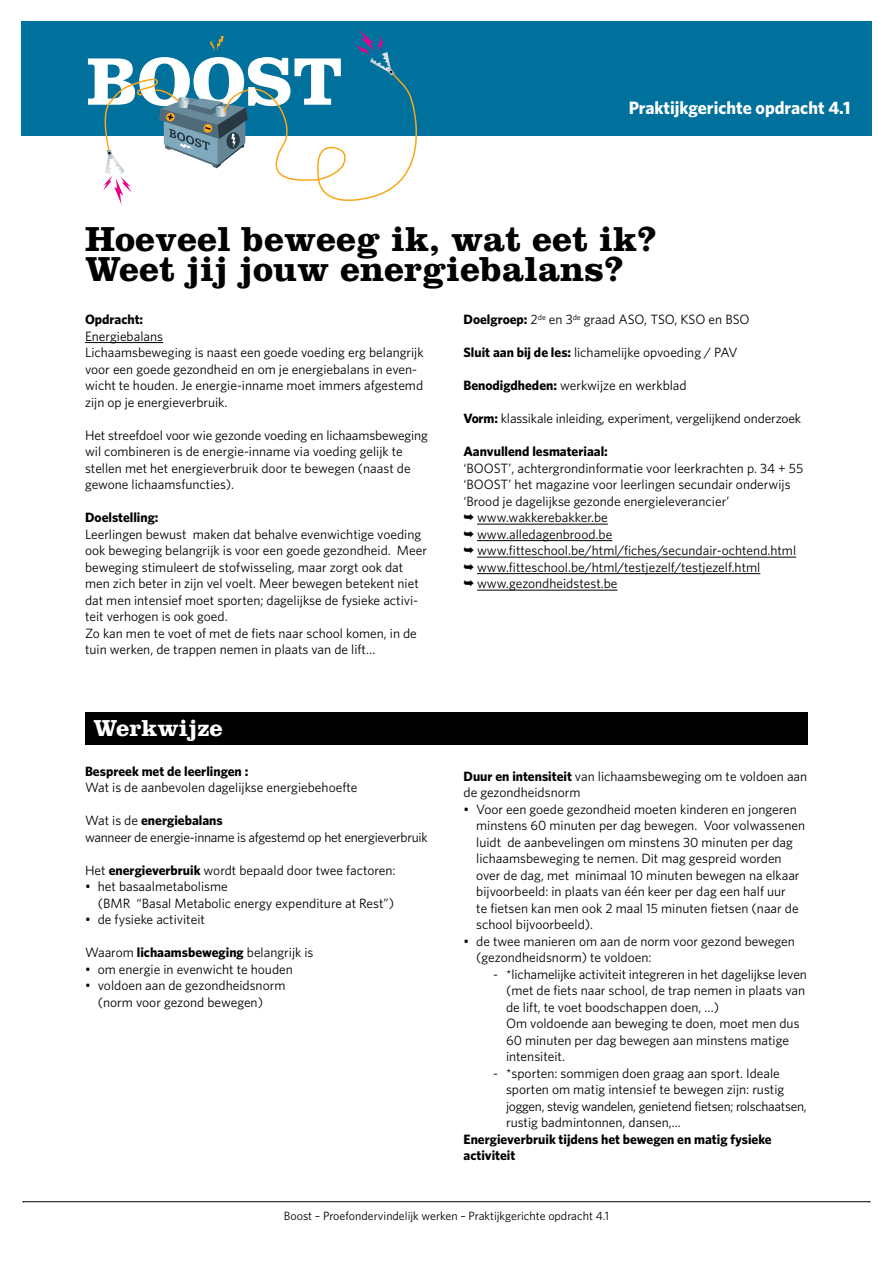
<style>
.page{position:relative;width:893px;height:1263px;background:#fff}
.page>*{position:absolute;margin:0;border:0;box-sizing:border-box;transform-origin:0 0}
.t1{font:700 36px/30px "Clarendon LT Std";color:#000}
.t2{font:700 24px "Clarendon LT Std";color:#fff}
.t3{font:700 18px "Whitney";color:#fff}
.t4{font:13.5px/16.5px "Whitney";color:#000}
.t5{font:700 13.5px/16.5px "Whitney";color:#000}
.t6{font:13.5px/16.5px "Whitney";letter-spacing:-.02em;color:#000}
.t7{font:12px "Whitney";color:#000}
.s1{font-weight:700}
</style>
<div class="page">
<div style="left:21px;top:21px;width:851px;height:115px;background:#00719c"></div>
<hr style="left:23px;top:1201px;width:847px;height:1px;background:#000">
<svg style="left:88px;top:30px;width:330px;height:175px"></svg>
<hr style="left:85px;top:342px;width:78px;height:1px;background:#000">
<hr style="left:477px;top:524px;width:131px;height:1px;background:#000">
<hr style="left:477px;top:540px;width:135px;height:1px;background:#000">
<hr style="left:477px;top:557px;width:319px;height:1px;background:#000">
<hr style="left:477px;top:573px;width:283px;height:1px;background:#000">
<hr style="left:477px;top:590px;width:140px;height:1px;background:#000">
<div style="left:85px;top:711px;width:723px;height:33px;background:#000"></div>
<h3 class="t3" style="left:629px;top:97px;width:223px">Praktijkgerichte opdracht 4.1</h3>
<h1 class="t1" style="left:85px;top:224px;width:574px">Hoeveel beweeg ik, wat eet ik?<br>Weet jij jouw energiebalans?</h1>
<p class="t5" style="left:85px;top:311px;width:60px">Opdracht:</p>
<p class="t4" style="left:85px;top:328px;width:340px">Energiebalans<br>Lichaamsbeweging is naast een goede voeding erg belangrijk voor een goede gezondheid en om je energiebalans in even&shy;wicht te houden. Je energie-inname moet immers afgestemd zijn op je energieverbruik.</p>
<p class="t4" style="left:85px;top:427px;width:344px">Het streefdoel voor wie gezonde voeding en lichaamsbeweging wil combineren is de energie-inname via voeding gelijk te stellen met het energieverbruik door te bewegen (naast de gewone lichaamsfuncties).</p>
<p class="t5" style="left:85px;top:509px;width:75px">Doelstelling:</p>
<p class="t4" style="left:85px;top:526px;width:344px">Leerlingen bewust maken dat behalve evenwichtige voeding ook beweging belangrijk is voor een goede gezondheid. Meer beweging stimuleert de stofwisseling, maar zorgt ook dat men zich beter in zijn vel voelt. Meer bewegen betekent niet dat men intensief moet sporten; dagelijkse de fysieke activi&shy;teit verhogen is ook goed.<br>Zo kan men te voet of met de fiets naar school komen, in de tuin werken, de trappen nemen in plaats van de lift…</p>
<p class="t4" style="left:463px;top:311px;width:288px"><span class="s1">Doelgroep:</span> 2<sup>de</sup> en 3<sup>de</sup> graad ASO, TSO, KSO en BSO</p>
<p class="t4" style="left:463px;top:344px;width:276px"><span class="s1">Sluit aan bij de les:</span> lichamelijke opvoeding / PAV</p>
<p class="t4" style="left:463px;top:377px;width:225px"><span class="s1">Benodigdheden:</span> werkwijze en werkblad</p>
<p class="t4" style="left:463px;top:410px;width:339px"><span class="s1">Vorm:</span> klassikale inleiding, experiment, vergelijkend onderzoek</p>
<p class="t5" style="left:463px;top:443px;width:146px">Aanvullend lesmateriaal:</p>
<p class="t4" style="left:463px;top:460px;width:341px">‘BOOST’, achtergrondinformatie voor leerkrachten p. 34 + 55 ‘BOOST’ het magazine voor leerlingen secundair onderwijs ‘Brood je dagelijkse gezonde energieleverancier’<br>➥ www.wakkerebakker.be<br>➥ www.alledagenbrood.be<br>➥ www.fitteschool.be/html/fiches/secundair-ochtend.html ➥ www.fitteschool.be/html/testjezelf/testjezelf.html<br>➥ www.gezondheidstest.be</p>
<h2 class="t2" style="left:94px;top:713px;width:131px">Werkwijze</h2>
<p class="t5" style="left:85px;top:762px;width:165px">Bespreek met de leerlingen :</p>
<p class="t4" style="left:85px;top:779px;width:274px">wat is de aanbevolen dagelijkse energiebehoefte</p>
<p class="t6" style="left:85px;top:812px;width:344px">wat is de <span class="s1">energiebalans<br></span>wanneer de energie-inname is afgestemd op het energieverbruik</p>
<p class="t4" style="left:85px;top:861px;width:312px">h et <span class="s1">energieverbruik</span> wordt bepaald door twee factoren:</p>
<p class="t4" style="left:98px;top:878px;width:298px;text-indent:-13px">• het basaalmetabolisme<br>(BMR “Basal Metabolic energy expenditure at Rest”)</p>
<p class="t4" style="left:85px;top:911px;width:121px">• de fysieke activiteit</p>
<p class="t4" style="left:85px;top:944px;width:230px">waarom <span class="s1">lichaamsbeweging</span> belangrijk is</p>
<p class="t4" style="left:85px;top:960px;width:209px">• om energie in evenwicht te houden</p>
<p class="t4" style="left:98px;top:977px;width:189px;text-indent:-13px">• voldoen aan de gezondheidsnorm (norm voor gezond bewegen)</p>
<p class="t4" style="left:463px;top:767px;width:345px"><span class="s1">duur en intensiteit</span> van lichaamsbeweging om te voldoen aan de gezondheidsnorm</p>
<p class="t4" style="left:476px;top:800px;width:330px;text-indent:-13px">• Voor een goede gezondheid moeten kinderen en jongeren minstens 60 minuten per dag bewegen. Voor volwassenen luidt de aanbevelingen om minstens 30 minuten per dag lichaamsbeweging te nemen. Dit mag gespreid worden over de dag, met minimaal 10 minuten bewegen na elkaar bijvoorbeeld: in plaats van één keer per dag een half uur<br>te fietsen kan men ook 2 maal 15 minuten fietsen (naar de school bijvoorbeeld).</p>
<p class="t4" style="left:476px;top:932px;width:320px;text-indent:-13px">• de twee manieren om aan de norm voor gezond bewegen (gezondheidsnorm) te voldoen:</p>
<p class="t4" style="left:506px;top:965px;width:302px;text-indent:-13px">- *lichamelijke activiteit integreren in het dagelijkse leven (met de fiets naar school, de trap nemen in plaats van de lift, te voet boodschappen doen, …)<br>Om voldoende aan beweging te doen, moet men dus 60 minuten per dag bewegen aan minstens matige intensiteit.</p>
<p class="t4" style="left:506px;top:1064px;width:302px;text-indent:-13px">- *sporten: sommigen doen graag aan sport. Ideale sporten om matig intensief te bewegen zijn: rustig joggen, stevig wandelen, genietend fietsen; rolschaatsen, rustig badmintonnen, dansen,...</p>
<p class="t5" style="left:463px;top:1130px;width:310px">Energieverbruik tijdens het bewegen en matig fysieke activiteit</p>
<p class="t7" style="left:284px;top:1209px;width:327px">Boost – Proefondervindelijk werken – Praktijkgerichte opdracht 4.1</p>
</div>
